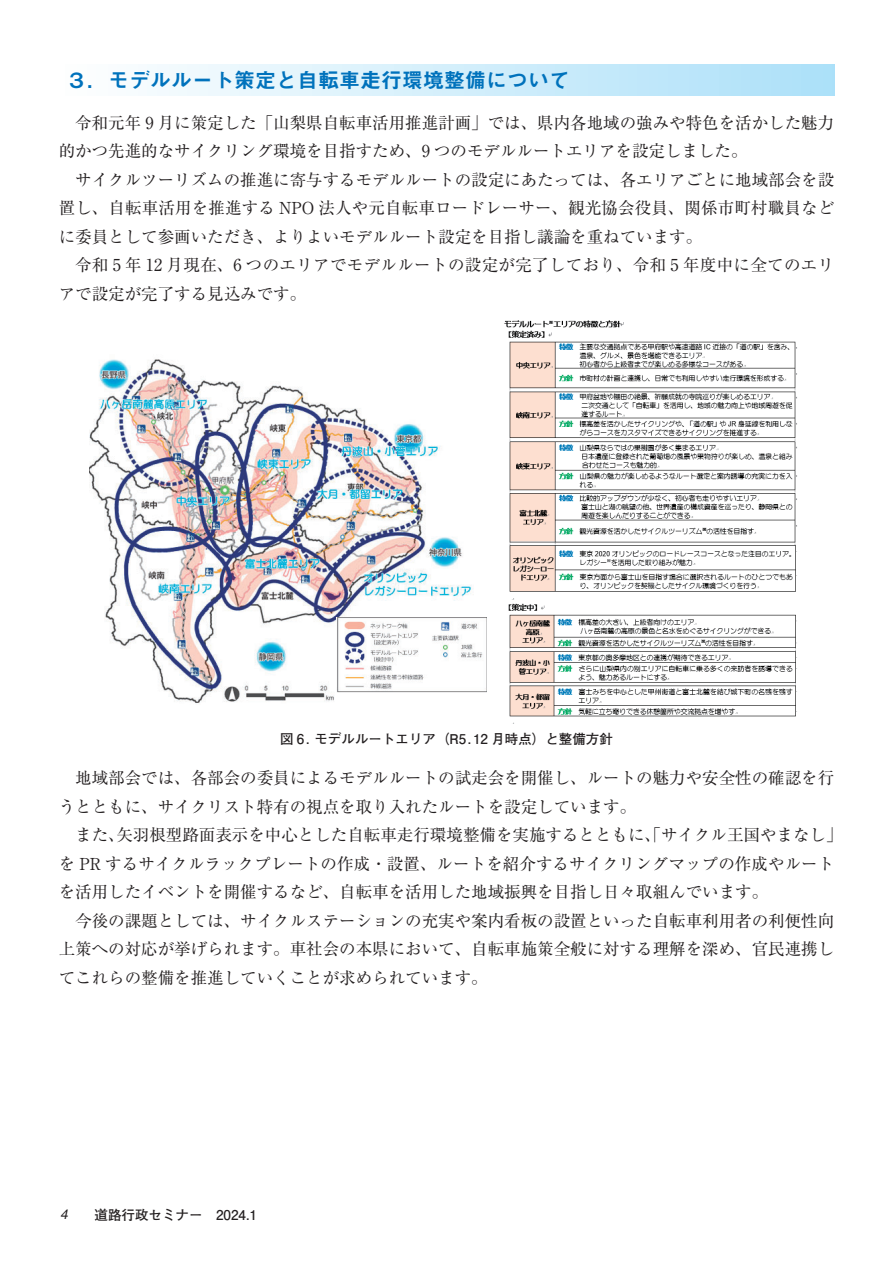
<style>
.page{position:relative;width:893px;height:1263px;background:#fff}
.page>*{position:absolute;margin:0;border:0;box-sizing:border-box;transform-origin:0 0}
.t1{font:21px "Midashi Go Pro MB31 90 msp RKSJ H";color:#0072bc}
.t2{font:16.5px/28.5px "Ryumin Pr 6 N Reg 90 msp RKSJ H";color:#231f20}
.t3{font:16.5px/28.5px "Ryumin Pr 6 N Reg 90 msp RKSJ H";letter-spacing:.02em;color:#231f20}
.t4{font:13.5px "Futo Go B101 Pro Bold 90 msp RKSJ H";color:#231f20}
.s1{font-family:"Helvetica";font-style:italic}
</style>
<div class="page">
<div style="left:59px;top:64px;width:775px;height:32px;background:linear-gradient(to right,#fefefe,#ace0f9)"></div>
<img style="left:504px;top:320px;width:293px;height:403px">
<img style="left:90px;top:359px;width:385px;height:345px">
<img style="left:337px;top:618px;width:150px;height:74px">
<p class="t1" style="left:66px;top:72px;width:505px">３．モデルルート策定と自転車走行環境整備について</p>
<p class="t2" style="left:59px;top:110px;width:777px;text-indent:16px">令和元年 9 月に策定した「山梨県自転車活用推進計画」では、県内各地域の強みや特色を活かした魅力的かつ先進的なサイクリング環境を目指すため、9 つのモデルルートエリアを設定しました。</p>
<p class="t2" style="left:59px;top:167px;width:777px;text-align:justify;text-indent:16px">サイクルツーリズムの推進に寄与するモデルルートの設定にあたっては、各エリアごとに地域部会を設置し、自転車活用を推進する NPO 法人や元自転車ロードレーサー、観光協会役員、関係市町村職員などに委員として参画いただき、よりよいモデルルート設定を目指し議論を重ねています。</p>
<p class="t3" style="left:59px;top:253px;width:777px;text-indent:16px">令和 5 年 12 月現在、6 つのエリアでモデルルートの設定が完了しており、令和 5 年度中に全てのエリアで設定が完了する見込みです。</p>
<p class="t4" style="left:280px;top:734px;width:334px">図 6. モデルルートエリア（R5.12 月時点）と整備方針</p>
<p class="t2" style="left:59px;top:766px;width:777px;text-indent:16px">地域部会では、各部会の委員によるモデルルートの試走会を開催し、ルートの魅力や安全性の確認を行うとともに、サイクリスト特有の視点を取り入れたルートを設定しています。</p>
<p class="t2" style="left:59px;top:823px;width:785px;text-indent:16px">また、矢羽根型路面表示を中心とした自転車走行環境整備を実施するとともに、「サイクル王国やまなし」を PR するサイクルラックプレートの作成・設置、ルートを紹介するサイクリングマップの作成やルートを活用したイベントを開催するなど、自転車を活用した地域振興を目指し日々取組んでいます。</p>
<p class="t2" style="left:59px;top:908px;width:777px;text-align:justify;text-indent:16px">今後の課題としては、サイクルステーションの充実や案内看板の設置といった自転車利用者の利便性向上策への対応が挙げられます。車社会の本県において、自転車施策全般に対する理解を深め、官民連携してこれらの整備を推進していくことが求められています。</p>
<p class="t4" style="left:60px;top:1209px;width:199px"><span class="s1">4</span>　　道路行政セミナー　2024.1</p>
</div>
